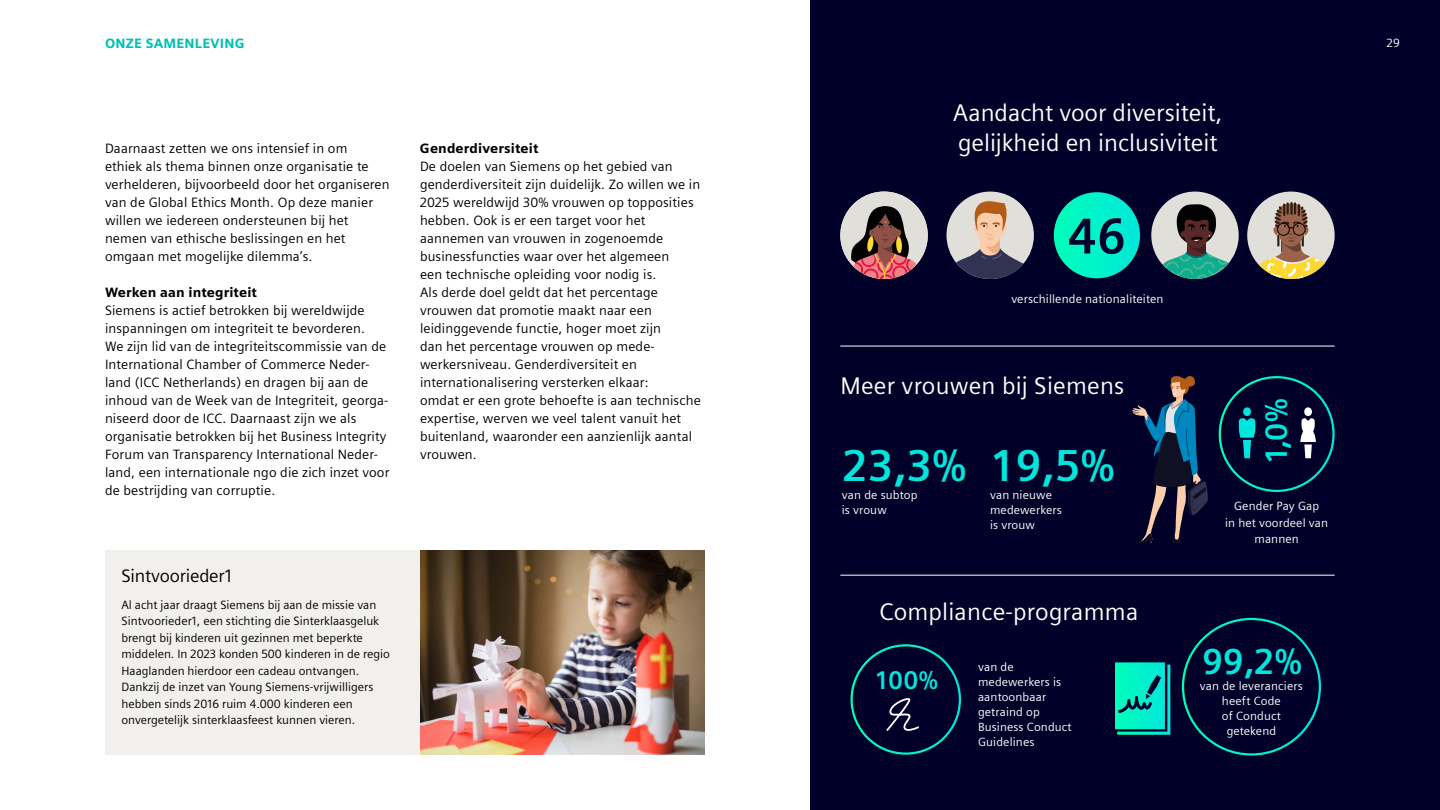
<style>
.page{position:relative;width:1440px;height:810px;background:#fff}
.page>*{position:absolute;margin:0;border:0;box-sizing:border-box;transform-origin:0 0}
.t1{font:700 50.25px "Siemens Sans Global";color:#000028}
.t2{font:700 45px "Siemens Sans Global";color:#00e6dc}
.t3{font:700 36.15px "Siemens Sans";color:#00e6dc}
.t4{font:700 31.42px "Siemens Sans Global";color:#00e6dc}
.t5{font:700 25.58px "Siemens Sans";color:#00e6dc}
.t6{font:24px/30px "Siemens Sans";color:#fff}
.t7{font:18px "Siemens Sans";letter-spacing:-.01em;color:#000}
.t8{font:13.5px/18px "Siemens Sans";letter-spacing:.01em;color:#000}
.t9{font:900 13.5px "Siemens Sans";letter-spacing:.01em;color:#000}
.t10{font:900 13.5px "Siemens Sans";letter-spacing:.015em;color:#00c1b6}
.t11{font:12px/16.5px "Siemens Sans";color:#000}
.t12{font:12px/15px "Siemens Sans Global";letter-spacing:.01em;color:#fff}
.t13{font:12px/16.5px "Siemens Sans";letter-spacing:.01em;color:#fff;text-align:center}
</style>
<div class="page">
<div style="left:105px;top:550px;width:420px;height:205px;background:#f1f0ec"></div>
<img style="left:420px;top:550px;width:285px;height:205px">
<div style="left:810px;top:0;width:630px;height:810px;background:#000028"></div>
<div style="left:851px;top:644px;width:110px;height:111px;border:2px solid #fff;border-radius:50%"></div>
<div style="left:1219px;top:376px;width:116px;height:116px;border:2px solid #fff;border-radius:50%"></div>
<svg style="left:886px;top:698px;width:33px;height:33px"></svg>
<svg style="left:1300px;top:407px;width:16px;height:51px"></svg>
<svg style="left:1239px;top:407px;width:16px;height:51px"></svg>
<svg style="left:1115px;top:662px;width:55px;height:73px;background:#00ccb0"></svg>
<svg style="left:840px;top:192px;width:88px;height:87px"></svg>
<svg style="left:1247px;top:192px;width:88px;height:87px"></svg>
<svg style="left:946px;top:192px;width:88px;height:87px"></svg>
<svg style="left:1151px;top:192px;width:88px;height:87px"></svg>
<hr style="left:840px;top:346px;width:495px;height:1px;background:#fff">
<hr style="left:840px;top:575px;width:495px;height:1px;background:#fff">
<svg style="left:1132px;top:376px;width:76px;height:167px"></svg>
<div style="left:1054px;top:192px;width:86px;height:86px;background:linear-gradient(to right,#00ffba,#00e5d9);border-radius:43px"></div>
<p class="t10" style="left:105px;top:35px;width:141px">ONZE SAMENLEVING</p>
<p class="t8" style="left:105px;top:139px;width:286px">Daarnaast zetten we ons intensief in om<br>ethiek als thema binnen onze organisatie te verhelderen, bijvoorbeeld door het organiseren van de Global Ethics Month. Op deze manier willen we iedereen ondersteunen bij het nemen van ethische beslissingen en het omgaan met mogelijke dilemma’s.</p>
<p class="t9" style="left:105px;top:284px;width:153px">Werken aan integriteit</p>
<p class="t8" style="left:105px;top:301px;width:286px">Siemens is actief betrokken bij wereldwijde inspanningen om integriteit te bevorderen.<br>We zijn lid van de integriteitscommissie van de International Chamber of Commerce Neder&shy;land (ICC Netherlands) en dragen bij aan de inhoud van de Week van de Integriteit, georga&shy;niseerd door de ICC. Daarnaast zijn we als organisatie betrokken bij het Business Integrity Forum van Transparency International Neder&shy;land, een internationale ngo die zich inzet voor de bestrijding van corruptie.</p>
<h3 class="t7" style="left:121px;top:565px;width:112px">Sintvoorieder1</h3>
<p class="t11" style="left:121px;top:596px;width:270px">Al acht jaar draagt Siemens bij aan de missie van Sintvoorieder1, een stichting die Sinterklaasgeluk brengt bij kinderen uit gezinnen met beperkte middelen. In 2023 konden 500 kinderen in de regio Haaglanden hierdoor een cadeau ontvangen.<br>Dankzij de inzet van Young Siemens-vrijwilligers hebben sinds 2016 ruim 4.000 kinderen een onvergetelijk sinterklaasfeest kunnen vieren.</p>
<p class="t9" style="left:420px;top:140px;width:120px">Genderdiversiteit</p>
<p class="t8" style="left:420px;top:157px;width:282px">De doelen van Siemens op het gebied van genderdiversiteit zijn duidelijk. Zo willen we in 2025 wereldwijd 30% vrouwen op topposities hebben. Ook is er een target voor het aannemen van vrouwen in zogenoemde businessfuncties waar over het algemeen<br>een technische opleiding voor nodig is.<br>Als derde doel geldt dat het percentage vrouwen dat promotie maakt naar een leidinggevende functie, hoger moet zijn<br>dan het percentage vrouwen op mede&shy;werkersniveau. Genderdiversiteit en internationalisering versterken elkaar:<br>omdat er een grote behoefte is aan technische expertise, werven we veel talent vanuit het buitenland, waaronder een aanzienlijk aantal vrouwen.</p>
<h3 class="t6" style="left:953px;top:98px;width:271px">Aandacht voor diversiteit, gelijkheid en inclusiviteit</h3>
<h1 class="t1" style="left:1068px;top:207px;width:59px">46</h1>
<p class="t13" style="left:1011px;top:291px;width:154px">verschillende nationaliteiten</p>
<h3 class="t6" style="left:840px;top:371px;width:286px">Meer vrouwen bij Siemens</h3>
<h2 class="t2" style="left:842px;top:439px;width:126px">23,3%</h2>
<p class="t12" style="left:842px;top:487px;width:77px">van de subtop is vrouw</p>
<h2 class="t2" style="left:990px;top:439px;width:126px">19,5%</h2>
<p class="t12" style="left:990px;top:487px;width:73px">van nieuwe medewerkers is vrouw</p>
<h3 class="t6" style="left:879px;top:597px;width:260px">Compliance-programma</h3>
<p class="t12" style="left:978px;top:660px;width:95px">van de medewerkers is aantoonbaar getraind op<br>Business Conduct<br>Guidelines</p>
<h3 class="t5" style="left:876px;top:666px;width:64px">100%</h3>
<h3 class="t4" style="left:1258px;top:464px;width:67px;rotate:-90deg">1,0%</h3>
<p class="t13" style="left:1225px;top:498px;width:105px">Gender Pay Gap<br>in het voordeel van mannen</p>
<h3 class="t3" style="left:1203px;top:641px;width:101px">99,2%</h3>
<p class="t12" style="left:1200px;top:679px;width:104px;text-align:center">van de leveranciers heeft Code<br>of Conduct getekend</p>
<p class="t12" style="left:1386px;top:35px;width:15px">29</p>
</div>
